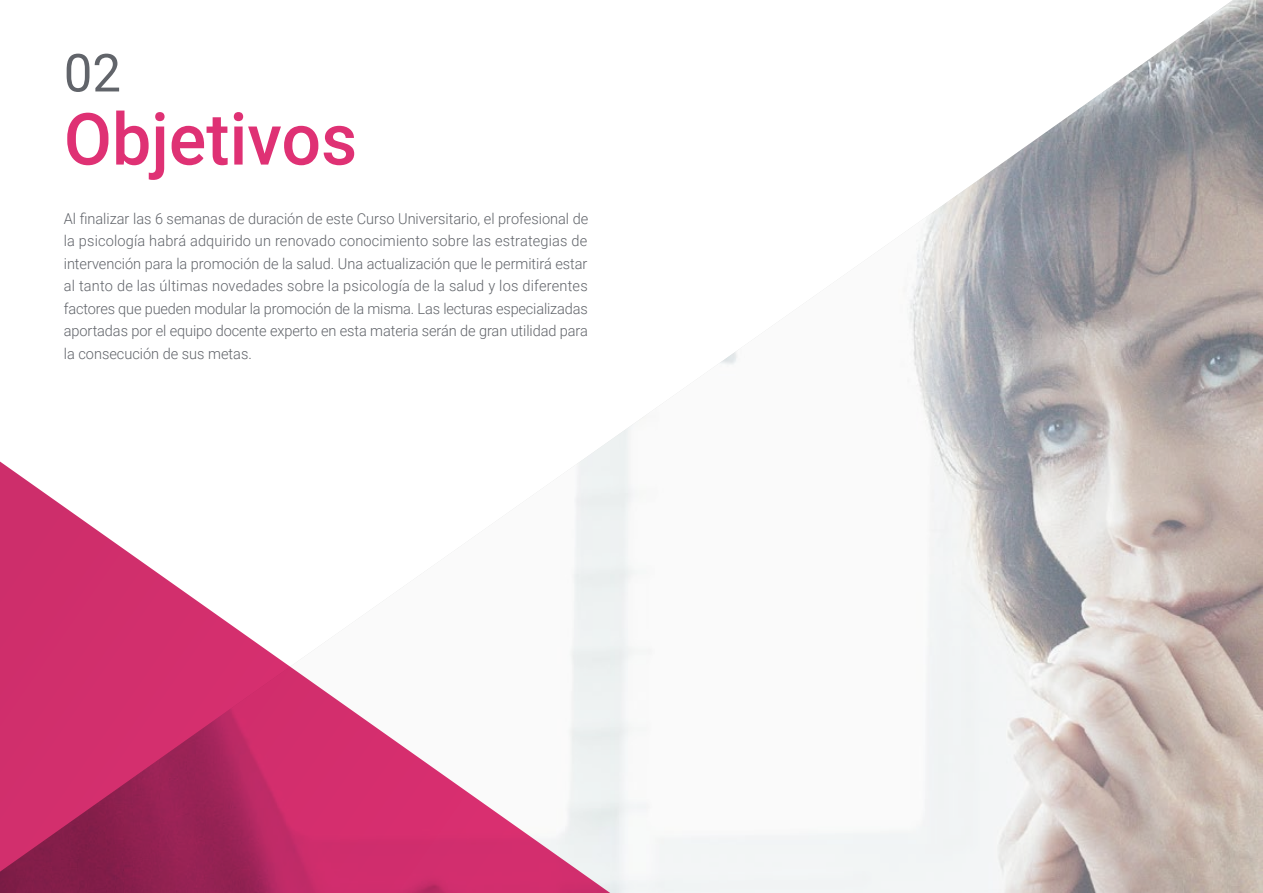
<style>
.page{position:relative;width:1263px;height:893px;background:#fff}
.page>*{position:absolute;margin:0;border:0;box-sizing:border-box;transform-origin:0 0}
.t1{font:500 72px "Roboto";color:#df3174}
.t2{font:52.5px "Roboto";color:#61646a}
.t3{font:300 15px/22.5px "Roboto";letter-spacing:-.005em;color:#61646a;text-align:justify}
</style>
<div class="page">
<img style="left:602px;top:0;width:661px;height:893px">
<svg style="left:0;top:446px;width:640px;height:447px"></svg>
<h2 class="t2" style="left:64px;top:36px;width:59px">02</h2>
<h1 class="t1" style="left:64px;top:89px;width:295px">Objetivos</h1>
<p class="t3" style="left:64px;top:207px;width:526px">Al finalizar las 6 semanas de duración de este Curso Universitario, el profesional de la psicología habrá adquirido un renovado conocimiento sobre las estrategias de intervención para la promoción de la salud. Una actualización que le permitirá estar al tanto de las últimas novedades sobre la psicología de la salud y los diferentes factores que pueden modular la promoción de la misma. Las lecturas especializadas aportadas por el equipo docente experto en esta materia serán de gran utilidad para la consecución de sus metas.</p>
</div>
